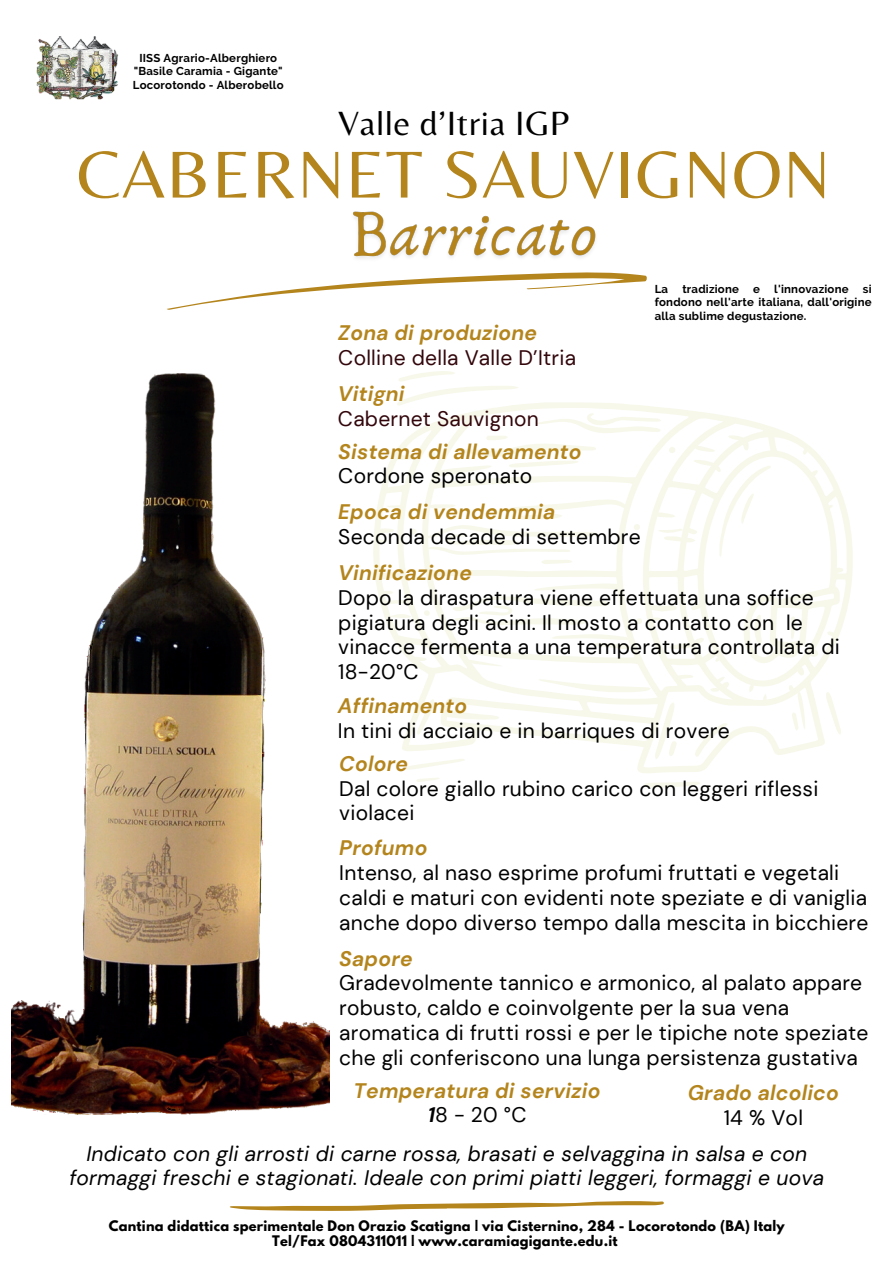
<style>
.page{position:relative;width:894px;height:1264px;background:#fff}
.page>*{position:absolute;margin:0;border:0;box-sizing:border-box;transform-origin:0 0}
.t1{font:68.85px "Belleza";letter-spacing:.02em;color:#b4851d}
.t2{font:34.95px "Belleza";letter-spacing:.02em;color:#000}
.t3{font:21px/24.8px "DM Sans";letter-spacing:.01em;color:#000}
.t4{font:italic 700 21px/24.8px "DM Sans";letter-spacing:.01em;color:#b4851d;text-align:center}
.t5{font:italic 21px/24.8px "DM Sans";letter-spacing:.01em;color:#000;text-align:center}
.t6{font:21px "DM Sans";letter-spacing:.01em;color:#32060b}
.t7{font:700 12.9px/15px "League Spartan";letter-spacing:.02em;color:#000;text-align:center}
.t8{font:700 11.4px/13.4px "Raleway";letter-spacing:.02em;color:#000;text-align:center}
.s1{color:#000}
.s2{font-weight:400;font-style:normal;color:#000}
</style>
<div class="page">
<img style="left:36px;top:37px;width:82px;height:63px">
<svg style="left:230px;top:1201px;width:433px;height:9px"></svg>
<img style="left:12px;top:373px;width:317px;height:741px">
<svg style="left:167px;top:272px;width:480px;height:38px"></svg>
<svg style="left:373px;top:402px;width:480px;height:371px"></svg>
<svg style="left:636px;top:618px;width:6px;height:6px"></svg>
<svg style="left:410px;top:528px;width:6px;height:6px"></svg>
<svg style="left:424px;top:610px;width:5px;height:6px"></svg>
<svg style="left:538px;top:679px;width:112px;height:13px"></svg>
<svg style="left:444px;top:711px;width:55px;height:8px"></svg>
<svg style="left:694px;top:723px;width:33px;height:34px"></svg>
<svg style="left:416px;top:699px;width:18px;height:35px"></svg>
<svg style="left:669px;top:637px;width:35px;height:12px"></svg>
<svg style="left:754px;top:614px;width:7px;height:30px"></svg>
<svg style="left:452px;top:583px;width:169px;height:42px"></svg>
<svg style="left:648px;top:604px;width:28px;height:7px"></svg>
<svg style="left:551px;top:633px;width:79px;height:16px"></svg>
<svg style="left:393px;top:455px;width:23px;height:5px"></svg>
<svg style="left:467px;top:659px;width:36px;height:7px"></svg>
<svg style="left:790px;top:616px;width:5px;height:23px"></svg>
<svg style="left:388px;top:613px;width:23px;height:5px"></svg>
<svg style="left:654px;top:702px;width:22px;height:57px"></svg>
<svg style="left:807px;top:647px;width:11px;height:10px"></svg>
<svg style="left:376px;top:528px;width:18px;height:5px"></svg>
<svg style="left:409px;top:656px;width:17px;height:5px"></svg>
<svg style="left:676px;top:674px;width:17px;height:5px"></svg>
<svg style="left:796px;top:666px;width:8px;height:9px"></svg>
<svg style="left:690px;top:603px;width:12px;height:7px"></svg>
<svg style="left:832px;top:567px;width:11px;height:6px"></svg>
<svg style="left:809px;top:470px;width:8px;height:8px"></svg>
<svg style="left:382px;top:590px;width:25px;height:14px"></svg>
<svg style="left:826px;top:631px;width:10px;height:5px"></svg>
<svg style="left:386px;top:505px;width:14px;height:2px"></svg>
<svg style="left:652px;top:617px;width:10px;height:4px"></svg>
<svg style="left:748px;top:684px;width:5px;height:8px"></svg>
<svg style="left:377px;top:539px;width:10px;height:4px"></svg>
<svg style="left:709px;top:676px;width:20px;height:15px"></svg>
<svg style="left:788px;top:684px;width:17px;height:46px"></svg>
<svg style="left:802px;top:447px;width:5px;height:8px"></svg>
<svg style="left:762px;top:694px;width:4px;height:8px"></svg>
<svg style="left:427px;top:412px;width:343px;height:152px"></svg>
<svg style="left:715px;top:657px;width:5px;height:4px"></svg>
<svg style="left:827px;top:504px;width:5px;height:5px"></svg>
<svg style="left:645px;top:782px;width:55px;height:5px"></svg>
<svg style="left:397px;top:371px;width:122px;height:34px"></svg>
<svg style="left:405px;top:758px;width:60px;height:11px"></svg>
<svg style="left:825px;top:692px;width:16px;height:42px"></svg>
<svg style="left:416px;top:778px;width:24px;height:4px"></svg>
<img style="left:343px;top:211px;width:261px;height:68px">
<p class="t8" style="left:133px;top:51px;width:152px">IISS Agrario-Alberghiero "Basile Caramia - Gigante"<br>Locorotondo - Alberobello</p>
<h2 class="t2" style="left:338px;top:102px;width:232px">Valle d’Itria IGP</h2>
<h1 class="t1" style="left:77px;top:134px;width:754px">CABERNET SAUVIGNON</h1>
<p class="t4" style="left:338px;top:320px;width:200px">Zona di produzione</p>
<p class="t6" style="left:338px;top:345px;width:239px">Colline della Valle D’Itria</p>
<p class="t4" style="left:338px;top:381px;width:68px">Vitigni</p>
<p class="t6" style="left:338px;top:405px;width:202px">Cabernet Sauvignon</p>
<p class="t4" style="left:338px;top:439px;width:245px">Sistema di allevamento</p>
<p class="t3" style="left:338px;top:463px;width:195px">Cordone speronato</p>
<p class="t4" style="left:338px;top:499px;width:218px">Epoca di vendemmia</p>
<p class="t3" style="left:338px;top:524px;width:304px">Seconda decade di settembre</p>
<p class="t8" style="left:654px;top:282px;width:218px;text-align:justify">La tradizione e l'innovazione si fondono nell'arte italiana, dall'origine alla sublime degustazione.</p>
<p class="t4" style="left:338px;top:560px;width:135px">Vinificazione</p>
<p class="t3" style="left:338px;top:585px;width:503px">Dopo la diraspatura viene effettuata una soffice pigiatura degli acini. Il mosto a contatto con le vinacce fermenta a una temperatura controllata di 18-20°C</p>
<p class="t4" style="left:338px;top:693px;width:131px">Affinamento</p>
<p class="t3" style="left:338px;top:718px;width:393px">In tini di acciaio e in barriques di rovere</p>
<p class="t4" style="left:339px;top:751px;width:70px">Colore</p>
<p class="t3" style="left:339px;top:775px;width:480px">Dal colore giallo rubino carico con leggeri riflessi violacei</p>
<p class="t4" style="left:339px;top:835px;width:90px">Profumo</p>
<p class="t3" style="left:339px;top:860px;width:530px">Intenso, al naso esprime profumi fruttati e vegetali caldi e maturi con evidenti note speziate e di vaniglia anche dopo diverso tempo dalla mescita in bicchiere</p>
<p class="t4" style="left:339px;top:945px;width:75px">Sapore</p>
<p class="t3" style="left:339px;top:970px;width:530px">Gradevolmente tannico e armonico, al palato appare robusto, caldo e coinvolgente per la sua vena aromatica di frutti rossi e per le tipiche note speziate che gli conferiscono una lunga persistenza gustativa</p>
<p class="t4" style="left:353px;top:1077px;width:248px">Temperatura di servizio<br><span class="s1">1</span><span class="s2">8 - 20 °C</span></p>
<p class="t4" style="left:687px;top:1080px;width:153px">Grado alcolico</p>
<p class="t3" style="left:723px;top:1105px;width:81px">14 % Vol</p>
<p class="t5" style="left:69px;top:1140px;width:756px">Indicato con gli arrosti di carne rossa, brasati e selvaggina in salsa e con formaggi freschi e stagionati. Ideale con primi piatti leggeri, formaggi e uova</p>
<p class="t7" style="left:109px;top:1217px;width:677px">Cantina didattica sperimentale Don Orazio Scatigna | via Cisternino, 284 - Locorotondo (BA) Italy<br>Tel/Fax 0804311011 | www.caramiagigante.edu.it</p>
</div>
